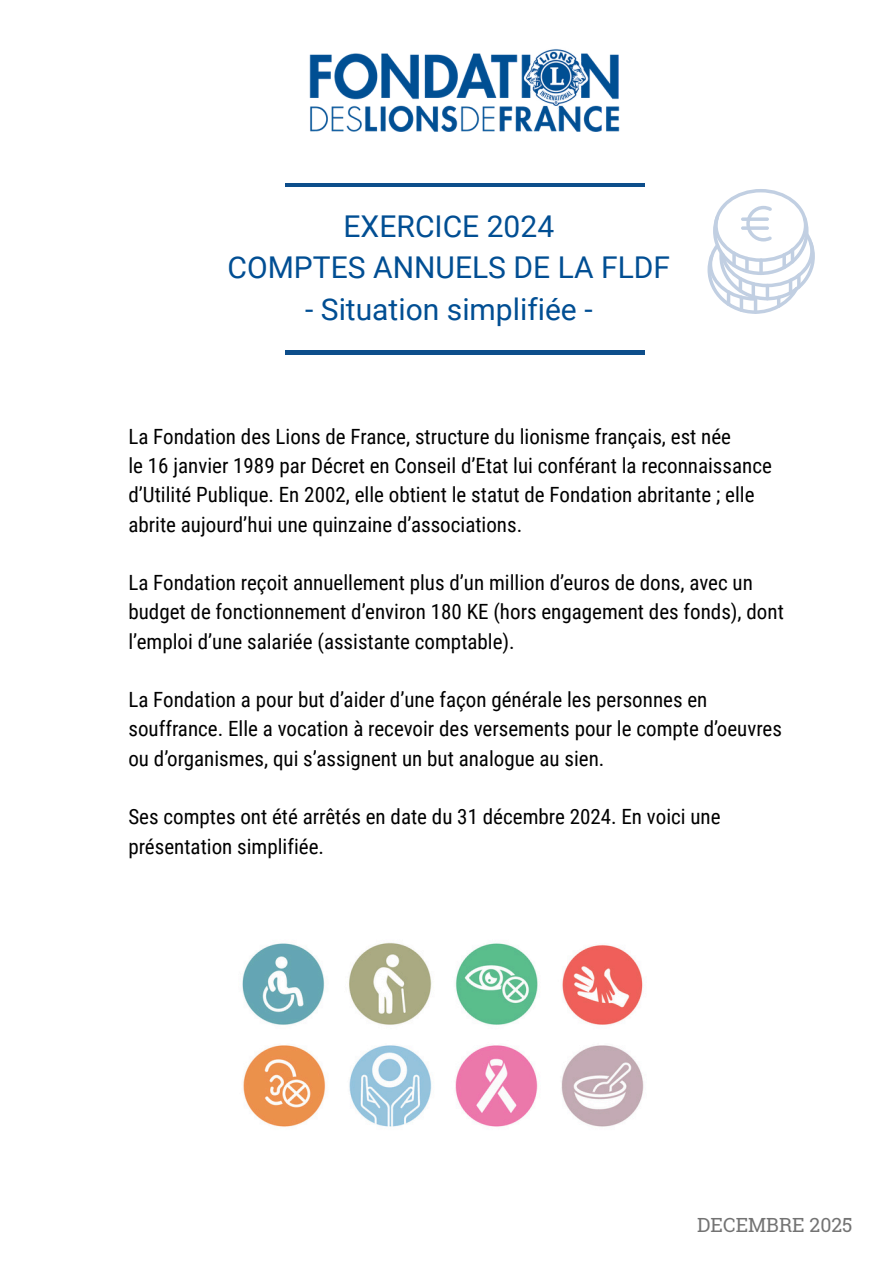
<style>
.page{position:relative;width:894px;height:1264px;background:#fff}
.page>*{position:absolute;margin:0;border:0;box-sizing:border-box;transform-origin:0 0}
.t1{font:30px/41.7px "Roboto";color:#014e93;text-align:center}
.t2{font:21px/29.2px "Roboto Condensed";color:#000}
.t3{font:19.5px "Roboto Slab";color:#737373}
</style>
<div class="page">
<img style="left:309px;top:49px;width:311px;height:83px">
<svg style="left:707px;top:189px;width:107px;height:125px"></svg>
<svg style="left:740px;top:217px;width:28px;height:4px"></svg>
<svg style="left:740px;top:226px;width:28px;height:4px"></svg>
<hr style="left:285px;top:183px;width:359px;height:4px;background:#0d4e8b">
<hr style="left:285px;top:351px;width:359px;height:3px;background:#0d4e8b">
<img style="left:242px;top:942px;width:402px;height:185px">
<h1 class="t1" style="left:227px;top:205px;width:444px">EXERCICE 2024<br>COMPTES ANNUELS DE LA FLDF</h1>
<h1 class="t1" style="left:305px;top:289px;width:289px">- Situation simplifiée -</h1>
<p class="t2" style="left:128px;top:422px;width:644px">La Fondation des Lions de France, structure du lionisme français, est née<br>le 16 janvier 1989 par Décret en Conseil d’Etat lui conférant la reconnaissance d’Utilité Publique. En 2002, elle obtient le statut de Fondation abritante ; elle abrite aujourd’hui une quinzaine d’associations.</p>
<p class="t2" style="left:128px;top:568px;width:656px">La Fondation reçoit annuellement plus d’un million d’euros de dons, avec un budget de fonctionnement d’environ 180 KE (hors engagement des fonds), dont l’emploi d’une salariée (assistante comptable).</p>
<p class="t2" style="left:128px;top:685px;width:655px">La Fondation a pour but d’aider d’une façon générale les personnes en souffrance. Elle a vocation à recevoir des versements pour le compte d’oeuvres ou d’organismes, qui s’assignent un but analogue au sien.</p>
<p class="t2" style="left:128px;top:802px;width:593px">Ses comptes ont été arrêtés en date du 31 décembre 2024. En voici une présentation simplifiée.</p>
<p class="t3" style="left:697px;top:1211px;width:157px">DECEMBRE 2025</p>
</div>
